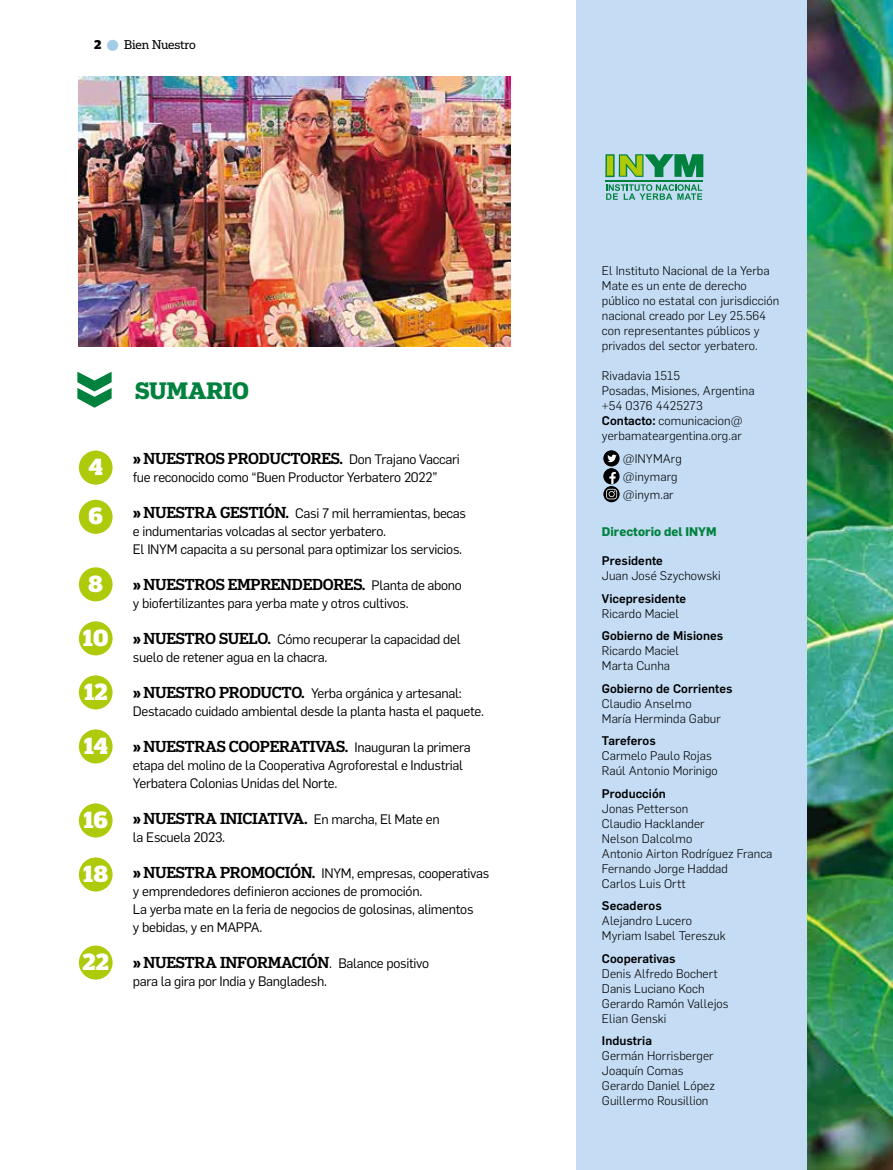
<style>
.page{position:relative;width:893px;height:1170px;background:#fff}
.page>*{position:absolute;margin:0;border:0;box-sizing:border-box;transform-origin:0 0}
.t1{font:700 22.5px "Popular";color:#00823e}
.t2{font:900 22.05px "Popular";letter-spacing:-.005em;color:#fff}
.t3{font:500 15px "Popular";letter-spacing:-.02em;color:#000}
.t4{font:13.5px/18px "Flama";letter-spacing:-.02em;color:#000}
.t5{font:300 12.3px/15px "Flama";letter-spacing:.005em;color:#000}
.t6{font:500 12.3px "Flama";letter-spacing:.005em;color:#000}
.t7{font:700 12.3px "Flama";letter-spacing:.005em;color:#00823e}
.t8{font:12px "Popular";letter-spacing:-.02em;color:#000}
.s1{font-weight:900}
.s2{color:#a4cbe6}
.s3{font-family:"Flama";font-weight:400;font-size:13.5px}
.s4{font-family:"Popular";font-weight:900;font-size:15px}
.s5{font-family:"Popular";font-weight:500;font-size:15px}
.s6{font-weight:500}
</style>
<div class="page">
<img style="left:79px;top:77px;width:431px;height:269px">
<div style="left:577px;top:0;width:260px;height:1169px;background:#c4dcf4"></div>
<svg style="left:603px;top:450px;width:16px;height:52px"></svg>
<svg style="left:77px;top:371px;width:35px;height:36px"></svg>
<div style="left:79px;top:450px;width:34px;height:34px;background:#afca0b;border-radius:50%"></div>
<div style="left:79px;top:500px;width:34px;height:34px;background:#afca0b;border-radius:50%"></div>
<div style="left:79px;top:567px;width:34px;height:34px;background:#afca0b;border-radius:50%"></div>
<div style="left:79px;top:621px;width:34px;height:34px;background:#afca0b;border-radius:50%"></div>
<div style="left:79px;top:675px;width:34px;height:34px;background:#afca0b;border-radius:50%"></div>
<div style="left:79px;top:729px;width:34px;height:34px;background:#afca0b;border-radius:50%"></div>
<div style="left:79px;top:803px;width:34px;height:34px;background:#afca0b;border-radius:50%"></div>
<div style="left:79px;top:857px;width:34px;height:34px;background:#afca0b;border-radius:50%"></div>
<div style="left:79px;top:945px;width:34px;height:34px;background:#afca0b;border-radius:50%"></div>
<hr style="left:606px;top:180px;width:97px;height:1px;background:#00823e">
<svg style="left:605px;top:154px;width:10px;height:23px"></svg>
<svg style="left:606px;top:184px;width:96px;height:16px"></svg>
<div style="left:607px;top:156px;width:6px;height:19px;background:#afca0b"></div>
<svg style="left:619px;top:154px;width:84px;height:23px"></svg>
<img style="left:808px;top:0;width:85px;height:1169px">
<p class="t8" style="left:94px;top:37px;width:103px"><span class="s1">2</span> <span class="s2">●</span> Bien Nuestro</p>
<h2 class="t2" style="left:89px;top:452px;width:16px">4</h2>
<h2 class="t2" style="left:88px;top:501px;width:16px">6</h2>
<h2 class="t2" style="left:88px;top:569px;width:16px">8</h2>
<h2 class="t2" style="left:83px;top:623px;width:27px">10</h2>
<h2 class="t2" style="left:84px;top:677px;width:25px">12</h2>
<h2 class="t2" style="left:84px;top:731px;width:26px">14</h2>
<h2 class="t2" style="left:83px;top:805px;width:26px">16</h2>
<h2 class="t2" style="left:83px;top:859px;width:27px">18</h2>
<h2 class="t2" style="left:83px;top:947px;width:28px">22</h2>
<h1 class="t1" style="left:135px;top:375px;width:116px">SUMARIO</h1>
<p class="t3" style="left:133px;top:448px;width:328px"><span class="s1">»</span> NUESTROS PRODUCTORES. <span class="s3">Don Trajano Vaccari</span></p>
<p class="t4" style="left:133px;top:467px;width:306px">fue reconocido como “Buen Productor Yerbatero 2022”</p>
<p class="t4" style="left:133px;top:503px;width:335px"><span class="s4">»</span> <span class="s5">NUESTRA GESTIÓN.</span> Casi 7 mil herramientas, becas e indumentarias volcadas al sector yerbatero.<br>El INYM capacita a su personal para optimizar los servicios.</p>
<p class="t3" style="left:133px;top:574px;width:331px"><span class="s1">»</span> NUESTROS EMPRENDEDORES. <span class="s3">Planta de abono</span></p>
<p class="t4" style="left:133px;top:593px;width:277px">y biofertilizantes para yerba mate y otros cultivos.</p>
<p class="t4" style="left:133px;top:629px;width:329px"><span class="s4">»</span> <span class="s5">NUESTRO SUELO.</span> Cómo recuperar la capacidad del suelo de retener agua en la chacra.</p>
<p class="t4" style="left:133px;top:683px;width:353px"><span class="s4">»</span> <span class="s5">NUESTRO PRODUCTO.</span> Yerba orgánica y artesanal:<br>Destacado cuidado ambiental desde la planta hasta el paquete.</p>
<p class="t3" style="left:133px;top:736px;width:339px"><span class="s1">»</span> NUESTRAS COOPERATIVAS. <span class="s3">Inauguran la primera</span></p>
<p class="t4" style="left:133px;top:755px;width:332px">etapa del molino de la Cooperativa Agroforestal e Industrial<br>Yerbatera Colonias Unidas del Norte.</p>
<p class="t3" style="left:133px;top:808px;width:308px"><span class="s1">»</span> NUESTRA INICIATIVA. <span class="s3">En marcha, El Mate en</span></p>
<p class="t4" style="left:133px;top:827px;width:94px">la Escuela 2023.</p>
<p class="t4" style="left:133px;top:863px;width:358px"><span class="s4">»</span> <span class="s5">NUESTRA PROMOCIÓN.</span> INYM, empresas, cooperativas y emprendedores definieron acciones de promoción.<br>La yerba mate en la feria de negocios de golosinas, alimentos<br>y bebidas, y en MAPPA.</p>
<p class="t3" style="left:133px;top:952px;width:298px"><span class="s1">»</span> NUESTRA INFORMACIÓN<span class="s3">. Balance positivo</span></p>
<p class="t4" style="left:133px;top:971px;width:196px">para la gira por India y Bangladesh.</p>
<p class="t5" style="left:602px;top:262px;width:179px">El Instituto Nacional de la Yerba<br>Mate es un ente de derecho público no estatal con jurisdicción nacional creado por Ley 25.564 con representantes públicos y privados del sector yerbatero.</p>
<p class="t5" style="left:602px;top:367px;width:154px">Rivadavia 1515<br>Posadas, Misiones, Argentina +54 0376 4425273<br><span class="s6">Contacto:</span> comunicacion@ yerbamateargentina.org.ar</p>
<p class="t5" style="left:623px;top:449px;width:60px;line-height:18px">@INYMArg @inymarg @inym.ar</p>
<p class="t7" style="left:602px;top:523px;width:116px">Directorio del INYM</p>
<p class="t6" style="left:602px;top:551px;width:63px">Presidente</p>
<p class="t5" style="left:602px;top:567px;width:120px">Juan José Szychowski</p>
<p class="t6" style="left:602px;top:589px;width:86px">Vicepresidente</p>
<p class="t5" style="left:602px;top:605px;width:79px">Ricardo Maciel</p>
<p class="t6" style="left:602px;top:626px;width:123px">Gobierno de Misiones</p>
<p class="t5" style="left:602px;top:642px;width:79px">Ricardo Maciel<br>Marta Cunha</p>
<p class="t6" style="left:602px;top:679px;width:132px">Gobierno de Corrientes</p>
<p class="t5" style="left:602px;top:695px;width:120px">Claudio Anselmo<br>María Herminda Gabur</p>
<p class="t6" style="left:602px;top:731px;width:55px">Tareferos</p>
<p class="t5" style="left:602px;top:747px;width:117px">Carmelo Paulo Rojas<br>Raúl Antonio Morinigo</p>
<p class="t6" style="left:602px;top:784px;width:65px">Producción</p>
<p class="t5" style="left:602px;top:800px;width:172px">Jonas Petterson<br>Claudio Hacklander<br>Nelson Dalcolmo<br>Antonio Airton Rodríguez Franca<br>Fernando Jorge Haddad<br>Carlos Luis Ortt</p>
<p class="t6" style="left:602px;top:896px;width:61px">Secaderos</p>
<p class="t5" style="left:602px;top:912px;width:125px">Alejandro Lucero<br>Myriam Isabel Tereszuk</p>
<p class="t6" style="left:602px;top:949px;width:75px">Cooperativas</p>
<p class="t5" style="left:602px;top:965px;width:128px">Denis Alfredo Bochert<br>Danis Luciano Koch<br>Gerardo Ramón Vallejos<br>Elian Genski</p>
<p class="t6" style="left:602px;top:1031px;width:52px">Industria</p>
<p class="t5" style="left:602px;top:1047px;width:114px">Germán Horrisberger<br>Joaquín Comas<br>Gerardo Daniel López<br>Guillermo Rousillion</p>
</div>
